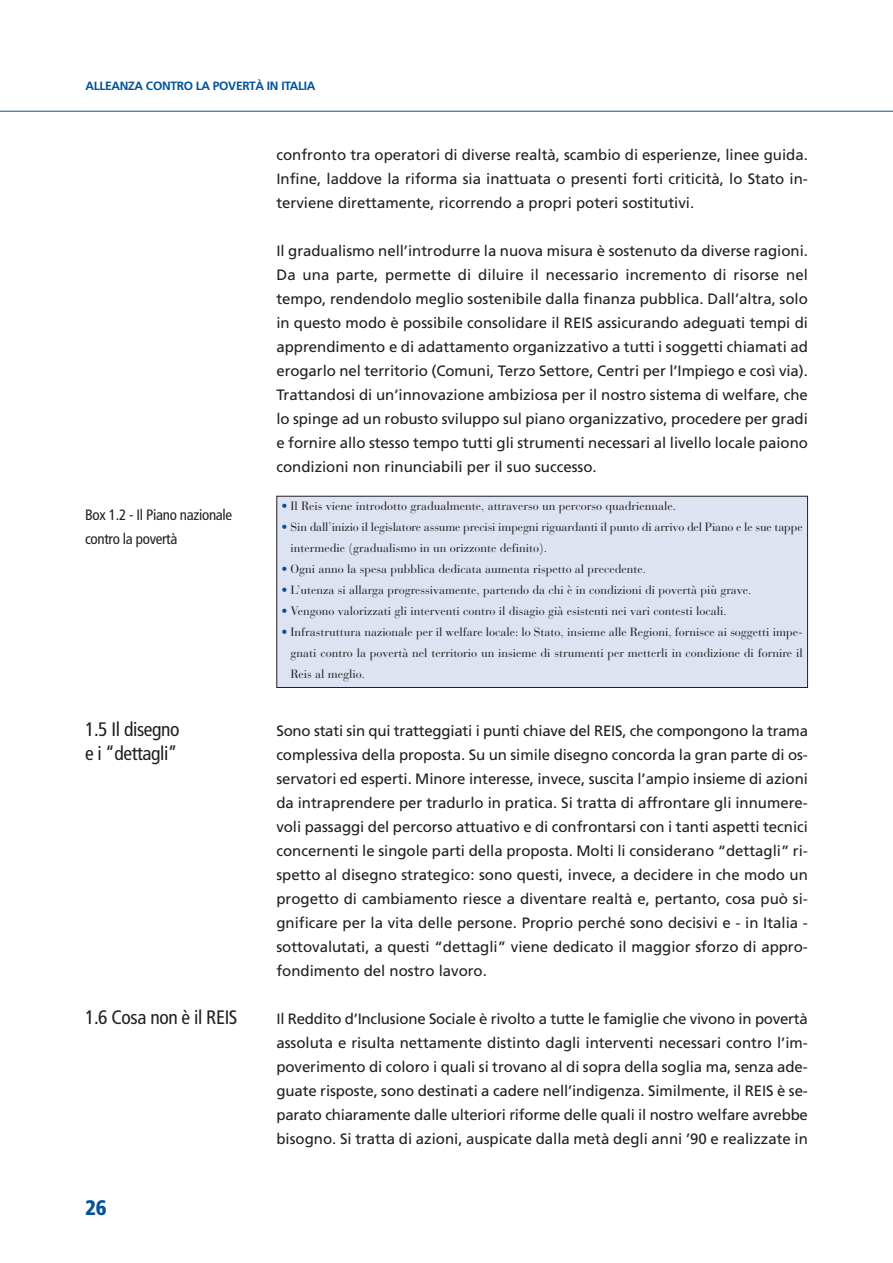
<style>
.page{position:relative;width:893px;height:1263px;background:#fff}
.page>*{position:absolute;margin:0;border:0;box-sizing:border-box;transform-origin:0 0}
.t1{font:900 condensed 21px "Frutiger";color:#01529b}
.t2{font:condensed 19.5px/24px "Frutiger";letter-spacing:-.02em;color:#231f20}
.t3{font:15px/24px "Frutiger";color:#231f20;text-align:justify}
.t4{font:condensed 15px/24px "Frutiger";letter-spacing:-.02em;color:#231f20}
.t5{font:12px/21px "Bauer Bodoni";color:#231f20}
.t6{font:700 12px "Frutiger";letter-spacing:-.025em;color:#01529b}
.s1{color:#01529b}
</style>
<div class="page">
<hr style="left:0;top:111px;width:893px;height:1px;background:#01529b">
<div style="left:277px;top:496px;width:530px;height:191px;background:#dee3f1"></div>
<div style="left:276px;top:496px;width:532px;height:192px;border:1px solid #231f20"></div>
<p class="t6" style="left:85px;top:81px;width:232px">ALLEANZA CONTRO LA POVERTÀ IN ITALIA</p>
<p class="t4" style="left:85px;top:504px;width:149px">Box 1.2 - Il Piano nazionale contro la povertà</p>
<h2 class="t2" style="left:85px;top:719px;width:96px">1.5 Il disegno e i “dettagli”</h2>
<h2 class="t2" style="left:85px;top:1007px;width:154px">1.6 Cosa non è il REIS</h2>
<h1 class="t1" style="left:85px;top:1199px;width:23px">26</h1>
<p class="t3" style="left:276px;top:144px;width:533px">confronto tra operatori di diverse realtà, scambio di esperienze, linee guida.<br>Infine, laddove la riforma sia inattuata o presenti forti criticità, lo Stato in&shy;terviene direttamente, ricorrendo a propri poteri sostitutivi.</p>
<p class="t3" style="left:276px;top:240px;width:533px">Il gradualismo nell’introdurre la nuova misura è sostenuto da diverse ragioni.<br>Da una parte, permette di diluire il necessario incremento di risorse nel tempo, rendendolo meglio sostenibile dalla finanza pubblica. Dall’altra, solo in questo modo è possibile consolidare il REIS assicurando adeguati tempi di apprendimento e di adattamento organizzativo a tutti i soggetti chiamati ad erogarlo nel territorio (Comuni, Terzo Settore, Centri per l’Impiego e così via).<br>Trattandosi di un’innovazione ambiziosa per il nostro sistema di welfare, che lo spinge ad un robusto sviluppo sul piano organizzativo, procedere per gradi e fornire allo stesso tempo tutti gli strumenti necessari al livello locale paiono condizioni non rinunciabili per il suo successo.</p>
<p class="t5" style="left:282px;top:497px;width:396px"><span class="s1">•</span> Il Reis viene introdotto gradualmente, attraverso un percorso quadriennale.</p>
<p class="t5" style="left:291px;top:518px;width:513px;text-indent:-9px"><span class="s1">•</span> Sin dall’inizio il legislatore assume precisi impegni riguardanti il punto di arrivo del Piano e le sue tappe intermedie (gradualismo in un orizzonte definito).</p>
<p class="t5" style="left:282px;top:560px;width:366px"><span class="s1">•</span> Ogni anno la spesa pubblica dedicata aumenta rispetto al precedente.</p>
<p class="t5" style="left:282px;top:581px;width:471px"><span class="s1">•</span> L’utenza si allarga progressivamente, partendo da chi è in condizioni di povertà più grave.</p>
<p class="t5" style="left:282px;top:602px;width:447px"><span class="s1">•</span> Vengono valorizzati gli interventi contro il disagio già esistenti nei vari contesti locali.</p>
<p class="t5" style="left:291px;top:623px;width:513px;text-align:justify;text-indent:-9px"><span class="s1">•</span> Infrastruttura nazionale per il welfare locale: lo Stato, insieme alle Regioni, fornisce ai soggetti impe&shy;gnati contro la povertà nel territorio un insieme di strumenti per metterli in condizione di fornire il Reis al meglio.</p>
<p class="t3" style="left:276px;top:720px;width:533px">Sono stati sin qui tratteggiati i punti chiave del REIS, che compongono la trama complessiva della proposta. Su un simile disegno concorda la gran parte di os&shy;servatori ed esperti. Minore interesse, invece, suscita l’ampio insieme di azioni da intraprendere per tradurlo in pratica. Si tratta di affrontare gli innumere&shy;voli passaggi del percorso attuativo e di confrontarsi con i tanti aspetti tecnici concernenti le singole parti della proposta. Molti li considerano “dettagli” ri&shy;spetto al disegno strategico: sono questi, invece, a decidere in che modo un progetto di cambiamento riesce a diventare realtà e, pertanto, cosa può si&shy;gnificare per la vita delle persone. Proprio perché sono decisivi e - in Italia - sottovalutati, a questi “dettagli” viene dedicato il maggior sforzo di appro&shy;fondimento del nostro lavoro.</p>
<p class="t3" style="left:276px;top:1008px;width:533px">Il Reddito d’Inclusione Sociale è rivolto a tutte le famiglie che vivono in povertà assoluta e risulta nettamente distinto dagli interventi necessari contro l’im&shy;poverimento di coloro i quali si trovano al di sopra della soglia ma, senza ade&shy;guate risposte, sono destinati a cadere nell’indigenza. Similmente, il REIS è se&shy;parato chiaramente dalle ulteriori riforme delle quali il nostro welfare avrebbe bisogno. Si tratta di azioni, auspicate dalla metà degli anni ’90 e realizzate in</p>
</div>
